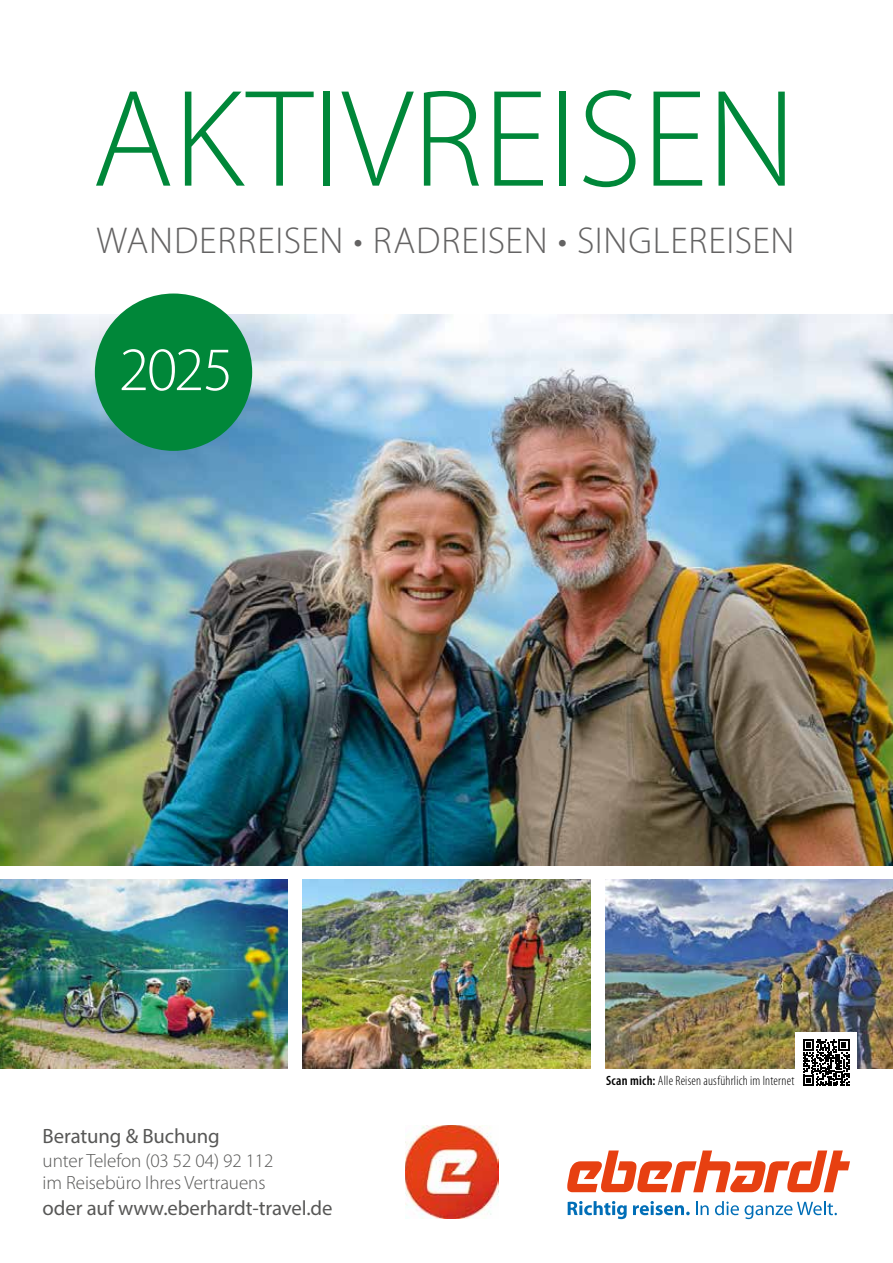
<style>
.page{position:relative;width:893px;height:1263px;background:#fff}
.page>*{position:absolute;margin:0;border:0;box-sizing:border-box;transform-origin:0 0}
.t1{font:300 139.5px "Myriad Pro";color:#008739}
.t2{font:300 61.95px "Myriad Pro";color:#fff}
.t3{font:300 37.5px "Myriad Pro";letter-spacing:.015em;color:#646363}
.t4{font:20.7px "Myriad Pro";letter-spacing:-.005em;color:#575756}
.t5{font:300 19.2px/22.4px "Myriad Pro";letter-spacing:-.005em;color:#575756}
.t6{font:300 condensed 13.5px "Myriad Pro";letter-spacing:.015em;color:#000}
.s1{font-weight:600}
</style>
<div class="page">
<img style="left:0;top:880px;width:287px;height:189px">
<img style="left:303px;top:880px;width:287px;height:189px">
<img style="left:606px;top:880px;width:287px;height:189px">
<img style="left:0;top:315px;width:893px;height:550px">
<div style="left:795px;top:1032px;width:62px;height:61px;background:#fff"></div>
<svg style="left:803px;top:1039px;width:46px;height:47px"></svg>
<div style="left:95px;top:293px;width:157px;height:158px;background:#008739;border-radius:50%"></div>
<img style="left:405px;top:1125px;width:93px;height:93px">
<svg style="left:567px;top:1150px;width:283px;height:42px"></svg>
<svg style="left:568px;top:1201px;width:59px;height:18px"></svg>
<svg style="left:633px;top:1201px;width:57px;height:14px"></svg>
<svg style="left:696px;top:1202px;width:13px;height:13px"></svg>
<svg style="left:715px;top:1201px;width:24px;height:14px"></svg>
<svg style="left:745px;top:1201px;width:92px;height:18px"></svg>
<h1 class="t1" style="left:92px;top:55px;width:706px">AKTIVREISEN</h1>
<h3 class="t3" style="left:96px;top:218px;width:700px">WANDERREISEN • RADREISEN • SINGLEREISEN</h3>
<h2 class="t2" style="left:119px;top:332px;width:116px">2025</h2>
<p class="t4" style="left:43px;top:1123px;width:179px">Beratung &amp; Buchung</p>
<p class="t5" style="left:43px;top:1149px;width:232px">unter Telefon (03 52 04) 92 112 im Reisebüro Ihres Vertrauens</p>
<p class="t4" style="left:43px;top:1195px;width:291px">oder auf www.eberhardt-travel.de</p>
<p class="t6" style="left:606px;top:1072px;width:192px"><span class="s1">Scan mich:</span> Alle Reisen ausführlich im Internet.</p>
</div>
